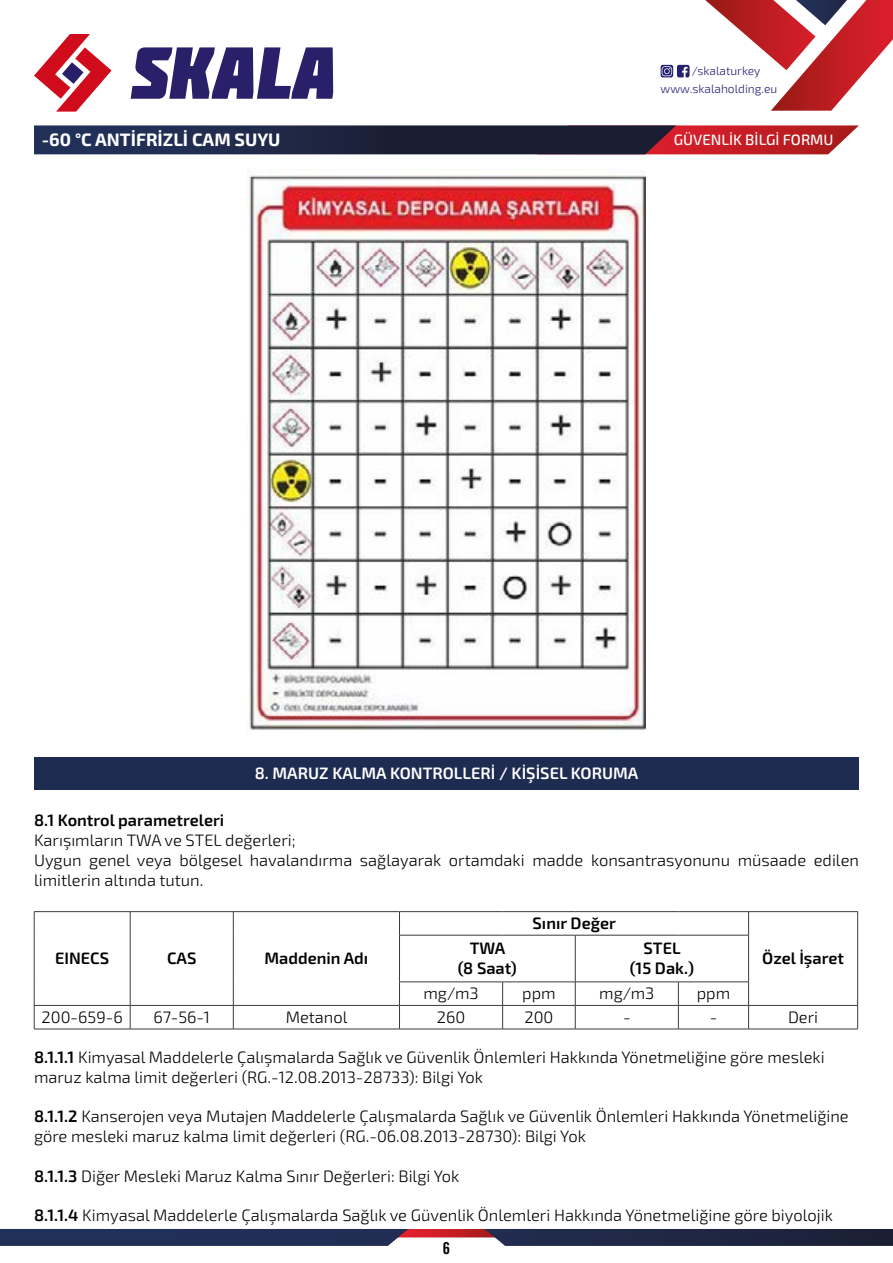
<style>
.page{position:relative;width:893px;height:1263px;background:#fff}
.page>*{position:absolute;margin:0;border:0;box-sizing:border-box;transform-origin:0 0}
.t1{font:700 18px "Exo 2";color:#fff}
.t2{font:300 16.5px/19.8px "Exo 2";color:#000}
.t3{font:600 16.5px/19.8px "Exo 2";color:#000;text-align:center}
.t4{font:600 16.5px "Exo 2";color:#fff}
.t5{font:condensed 16.5px "Trade Gothic Bold Twenty";color:#000}
.t6{font:500 15px "Exo 2";color:#fff}
.t7{font:300 12px/17.4px "Exo 2";color:#242170}
.s1{font-weight:600}
</style>
<div class="page">
<svg style="left:0;top:1229px;width:893px;height:17px;background:#353756"></svg>
<svg style="left:34px;top:34px;width:78px;height:78px"></svg>
<svg style="left:131px;top:47px;width:202px;height:52px"></svg>
<svg style="left:706px;top:0;width:187px;height:111px"></svg>
<svg style="left:661px;top:65px;width:29px;height:12px"></svg>
<svg style="left:34px;top:125px;width:825px;height:29px;background:#482940"></svg>
<img style="left:247px;top:170px;width:399px;height:560px">
<div style="left:34px;top:757px;width:825px;height:32px;background:#1f2c52"></div>
<hr style="left:34px;top:911px;width:96px;height:1px;background:#3c3c3b">
<svg style="left:34px;top:912px;width:1px;height:23px"></svg>
<hr style="left:130px;top:911px;width:103px;height:1px;background:#3c3c3b">
<svg style="left:130px;top:912px;width:1px;height:23px"></svg>
<hr style="left:233px;top:911px;width:166px;height:1px;background:#3c3c3b">
<svg style="left:233px;top:912px;width:1px;height:23px"></svg>
<hr style="left:399px;top:911px;width:104px;height:1px;background:#3c3c3b">
<svg style="left:399px;top:912px;width:1px;height:23px"></svg>
<hr style="left:503px;top:911px;width:72px;height:1px;background:#3c3c3b">
<hr style="left:575px;top:911px;width:103px;height:1px;background:#3c3c3b">
<hr style="left:678px;top:911px;width:71px;height:1px;background:#3c3c3b">
<hr style="left:749px;top:911px;width:109px;height:1px;background:#3c3c3b">
<svg style="left:748px;top:912px;width:1px;height:23px"></svg>
<svg style="left:857px;top:912px;width:1px;height:23px"></svg>
<hr style="left:34px;top:935px;width:1px;height:47px;background:#3c3c3b">
<hr style="left:130px;top:935px;width:1px;height:47px;background:#3c3c3b">
<hr style="left:233px;top:935px;width:1px;height:47px;background:#3c3c3b">
<hr style="left:399px;top:935px;width:104px;height:1px;background:#3c3c3b">
<hr style="left:399px;top:935px;width:1px;height:47px;background:#3c3c3b">
<hr style="left:503px;top:935px;width:72px;height:1px;background:#3c3c3b">
<hr style="left:575px;top:935px;width:103px;height:1px;background:#3c3c3b">
<hr style="left:575px;top:935px;width:1px;height:47px;background:#3c3c3b">
<hr style="left:678px;top:935px;width:71px;height:1px;background:#3c3c3b">
<hr style="left:748px;top:935px;width:1px;height:47px;background:#3c3c3b">
<hr style="left:857px;top:935px;width:1px;height:47px;background:#3c3c3b">
<hr style="left:399px;top:982px;width:104px;height:1px;background:#3c3c3b">
<hr style="left:503px;top:982px;width:72px;height:1px;background:#3c3c3b">
<hr style="left:575px;top:982px;width:103px;height:1px;background:#3c3c3b">
<hr style="left:678px;top:982px;width:71px;height:1px;background:#3c3c3b">
<hr style="left:34px;top:1005px;width:96px;height:1px;background:#3c3c3b">
<svg style="left:34px;top:982px;width:1px;height:47px"></svg>
<hr style="left:130px;top:1005px;width:103px;height:1px;background:#3c3c3b">
<svg style="left:130px;top:982px;width:1px;height:47px"></svg>
<hr style="left:233px;top:1005px;width:166px;height:1px;background:#3c3c3b">
<svg style="left:233px;top:982px;width:1px;height:47px"></svg>
<hr style="left:399px;top:1005px;width:104px;height:1px;background:#3c3c3b">
<svg style="left:399px;top:982px;width:1px;height:47px"></svg>
<hr style="left:503px;top:1005px;width:72px;height:1px;background:#3c3c3b">
<svg style="left:502px;top:982px;width:1px;height:47px"></svg>
<hr style="left:575px;top:1005px;width:103px;height:1px;background:#3c3c3b">
<svg style="left:575px;top:982px;width:1px;height:47px"></svg>
<hr style="left:678px;top:1005px;width:71px;height:1px;background:#3c3c3b">
<svg style="left:678px;top:982px;width:1px;height:47px"></svg>
<hr style="left:749px;top:1005px;width:109px;height:1px;background:#3c3c3b">
<svg style="left:748px;top:982px;width:1px;height:47px"></svg>
<svg style="left:857px;top:982px;width:1px;height:47px"></svg>
<hr style="left:34px;top:1029px;width:96px;height:1px;background:#3c3c3b">
<hr style="left:130px;top:1029px;width:103px;height:1px;background:#3c3c3b">
<hr style="left:233px;top:1029px;width:166px;height:1px;background:#3c3c3b">
<hr style="left:399px;top:1029px;width:104px;height:1px;background:#3c3c3b">
<hr style="left:503px;top:1029px;width:72px;height:1px;background:#3c3c3b">
<hr style="left:575px;top:1029px;width:103px;height:1px;background:#3c3c3b">
<hr style="left:678px;top:1029px;width:71px;height:1px;background:#3c3c3b">
<hr style="left:749px;top:1029px;width:109px;height:1px;background:#3c3c3b">
<p class="t7" style="left:661px;top:63px;width:118px;text-indent:31px">/skalaturkey www.skalaholding.eu</p>
<p class="t1" style="left:42px;top:129px;width:240px">-60 °C ANTİFRİZLİ CAM SUYU</p>
<p class="t6" style="left:674px;top:131px;width:161px">GÜVENLİK BİLGİ FORMU</p>
<p class="t4" style="left:255px;top:763px;width:385px">8. MARUZ KALMA KONTROLLERİ / KİŞİSEL KORUMA</p>
<p class="t3" style="left:34px;top:811px;width:192px">8.1 Kontrol parametreleri</p>
<p class="t2" style="left:34px;top:831px;width:826px">Karışımların TWA ve STEL değerleri;<br>Uygun genel veya bölgesel havalandırma sağlayarak ortamdaki madde konsantrasyonunu müsaade edilen limitlerin altında tutun.</p>
<p class="t3" style="left:55px;top:949px;width:55px">EINECS</p>
<p class="t3" style="left:167px;top:949px;width:31px">CAS</p>
<p class="t3" style="left:264px;top:949px;width:105px">Maddenin Adı</p>
<p class="t3" style="left:532px;top:914px;width:85px">Sınır Değer</p>
<p class="t3" style="left:458px;top:939px;width:60px">TWA<br>(8 Saat)</p>
<p class="t3" style="left:630px;top:939px;width:66px">STEL<br>(15 Dak.)</p>
<p class="t2" style="left:423px;top:984px;width:57px">mg/m3</p>
<p class="t2" style="left:522px;top:984px;width:35px">ppm</p>
<p class="t2" style="left:599px;top:984px;width:57px">mg/m3</p>
<p class="t2" style="left:697px;top:984px;width:35px">ppm</p>
<p class="t3" style="left:762px;top:949px;width:83px">Özel İşaret</p>
<p class="t2" style="left:42px;top:1008px;width:83px">200-659-6</p>
<p class="t2" style="left:153px;top:1008px;width:58px">67-56-1</p>
<p class="t2" style="left:286px;top:1008px;width:63px">Metanol</p>
<p class="t2" style="left:437px;top:1008px;width:30px">260</p>
<p class="t2" style="left:524px;top:1008px;width:30px">200</p>
<p class="t2" style="left:623px;top:1008px;width:9px">-</p>
<p class="t2" style="left:710px;top:1008px;width:9px">-</p>
<p class="t2" style="left:788px;top:1008px;width:32px">Deri</p>
<p class="t2" style="left:34px;top:1047px;width:792px"><span class="s1">8.1.1.1</span> Kimyasal Maddelerle Çalışmalarda Sağlık ve Güvenlik Önlemleri Hakkında Yönetmeliğine göre mesleki maruz kalma limit değerleri (RG.-12.08.2013-28733): Bilgi Yok</p>
<p class="t2" style="left:34px;top:1107px;width:816px"><span class="s1">8.1.1.2</span> Kanserojen veya Mutajen Maddelerle Çalışmalarda Sağlık ve Güvenlik Önlemleri Hakkında Yönetmeliğine göre mesleki maruz kalma limit değerleri (RG.-06.08.2013-28730): Bilgi Yok</p>
<p class="t2" style="left:34px;top:1166px;width:427px"><span class="s1">8.1.1.3</span> Diğer Mesleki Maruz Kalma Sınır Değerleri: Bilgi Yok</p>
<p class="t2" style="left:34px;top:1206px;width:800px"><span class="s1">8.1.1.4</span> Kimyasal Maddelerle Çalışmalarda Sağlık ve Güvenlik Önlemleri Hakkında Yönetmeliğine göre biyolojik</p>
<p class="t5" style="left:443px;top:1238px;width:9px">6</p>
</div>
